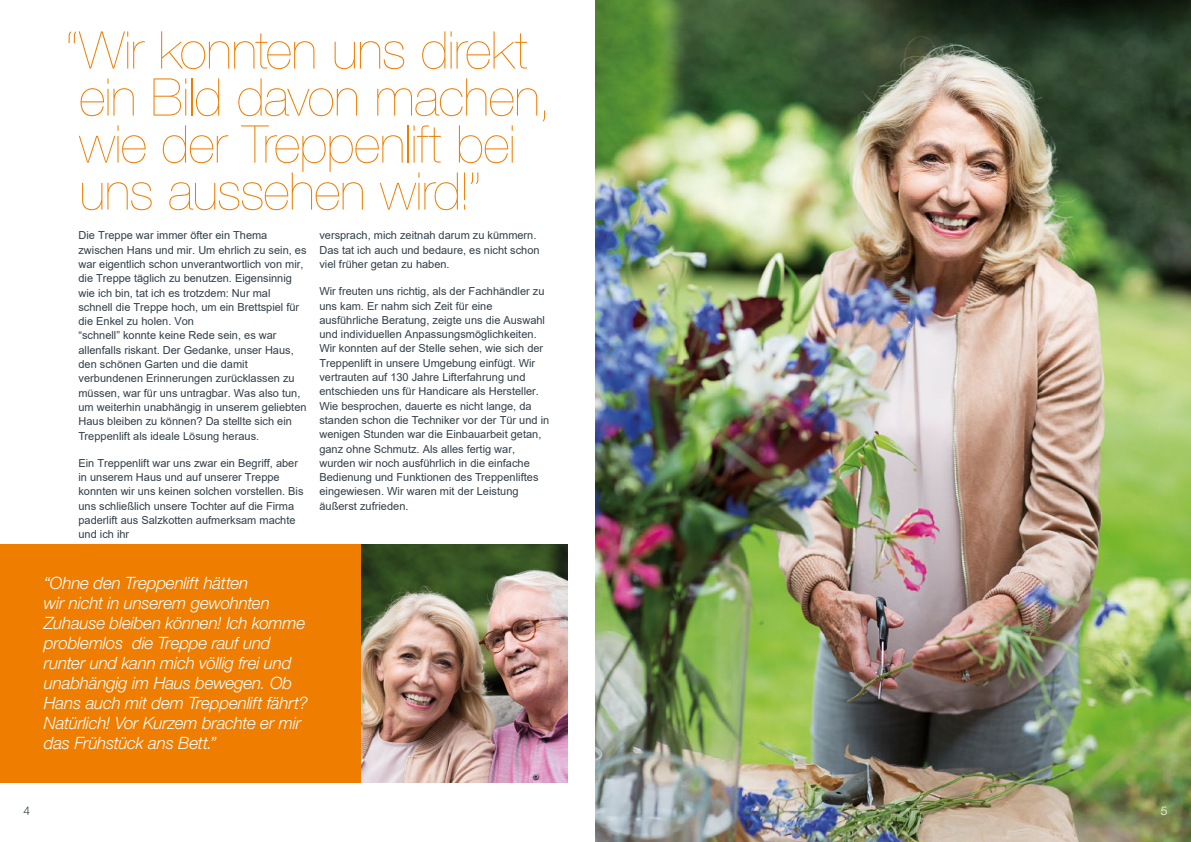
<style>
.page{position:relative;width:1191px;height:842px;background:#fff}
.page>*{position:absolute;margin:0;border:0;box-sizing:border-box;transform-origin:0 0}
.t1{font:200 52px/47px "Helvetica Neue LT Std";letter-spacing:-.015em;color:#ef7d00}
.t2{font:italic 300 17px/20px "Helvetica Neue LT Std";letter-spacing:-.015em;color:#fff}
.t3{font:300 12px "Helvetica Neue LT Std";color:#333e48}
.t4{font:300 12px "Helvetica Neue LT Std";color:#fff}
.t5{font:11px/14.3px "Arial";color:#303e47}
</style>
<div class="page">
<div style="left:0;top:544px;width:364px;height:238px;background:#ef7d00"></div>
<img style="left:595px;top:0;width:596px;height:842px">
<img style="left:361px;top:544px;width:206px;height:238px">
<h1 class="t1" style="left:64px;top:26px;width:489px">“Wir konnten uns direkt ein Bild davon machen, wie der Treppenlift bei uns aussehen wird!”</h1>
<p class="t5" style="left:78px;top:228px;width:230px">Die Treppe war immer öfter ein Thema zwischen Hans und mir. Um ehrlich zu sein, es war eigentlich schon unverantwortlich von mir, die Treppe täglich zu benutzen. Eigensinnig wie ich bin, tat ich es trotzdem: Nur mal schnell die Treppe hoch, um ein Brettspiel für die Enkel zu holen. Von<br>“schnell” konnte keine Rede sein, es war allenfalls riskant. Der Gedanke, unser Haus, den schönen Garten und die damit verbundenen Erinnerungen zurücklassen zu müssen, war für uns untragbar. Was also tun, um weiterhin unabhängig in unserem geliebten Haus bleiben zu können? Da stellte sich ein Treppenlift als ideale Lösung heraus.</p>
<p class="t5" style="left:78px;top:456px;width:226px">Ein Treppenlift war uns zwar ein Begriff, aber in unserem Haus und auf unserer Treppe konnten wir uns keinen solchen vorstellen. Bis uns schließlich unsere Tochter auf die Firma paderlift aus Salzkotten aufmerksam machte und ich ihr</p>
<p class="t5" style="left:319px;top:228px;width:222px">versprach, mich zeitnah darum zu kümmern.<br>Das tat ich auch und bedaure, es nicht schon viel früher getan zu haben.</p>
<p class="t5" style="left:319px;top:284px;width:231px">Wir freuten uns richtig, als der Fachhändler zu uns kam. Er nahm sich Zeit für eine ausführliche Beratung, zeigte uns die Auswahl und individuellen Anpassungsmöglichkeiten.<br>Wir konnten auf der Stelle sehen, wie sich der Treppenlift in unsere Umgebung einfügt. Wir vertrauten auf 130 Jahre Lifterfahrung und entschieden uns für Handicare als Hersteller.<br>Wie besprochen, dauerte es nicht lange, da standen schon die Techniker vor der Tür und in wenigen Stunden war die Einbauarbeit getan, ganz ohne Schmutz. Als alles fertig war, wurden wir noch ausführlich in die einfache Bedienung und Funktionen des Treppenliftes eingewiesen. Wir waren mit der Leistung äußerst zufrieden.</p>
<p class="t2" style="left:44px;top:573px;width:265px">“Ohne den Treppenlift hätten<br>wir nicht in unserem gewohnten<br>Zuhause bleiben können! Ich komme problemlos die Treppe rauf und runter und kann mich völlig frei und unabhängig im Haus bewegen. Ob<br>Hans auch mit dem Treppenlift fährt?<br>Natürlich! Vor Kurzem brachte er mir das Frühstück ans Bett.”</p>
<p class="t3" style="left:24px;top:803px;width:8px">4</p>
<p class="t4" style="left:1160px;top:803px;width:8px">5</p>
</div>
